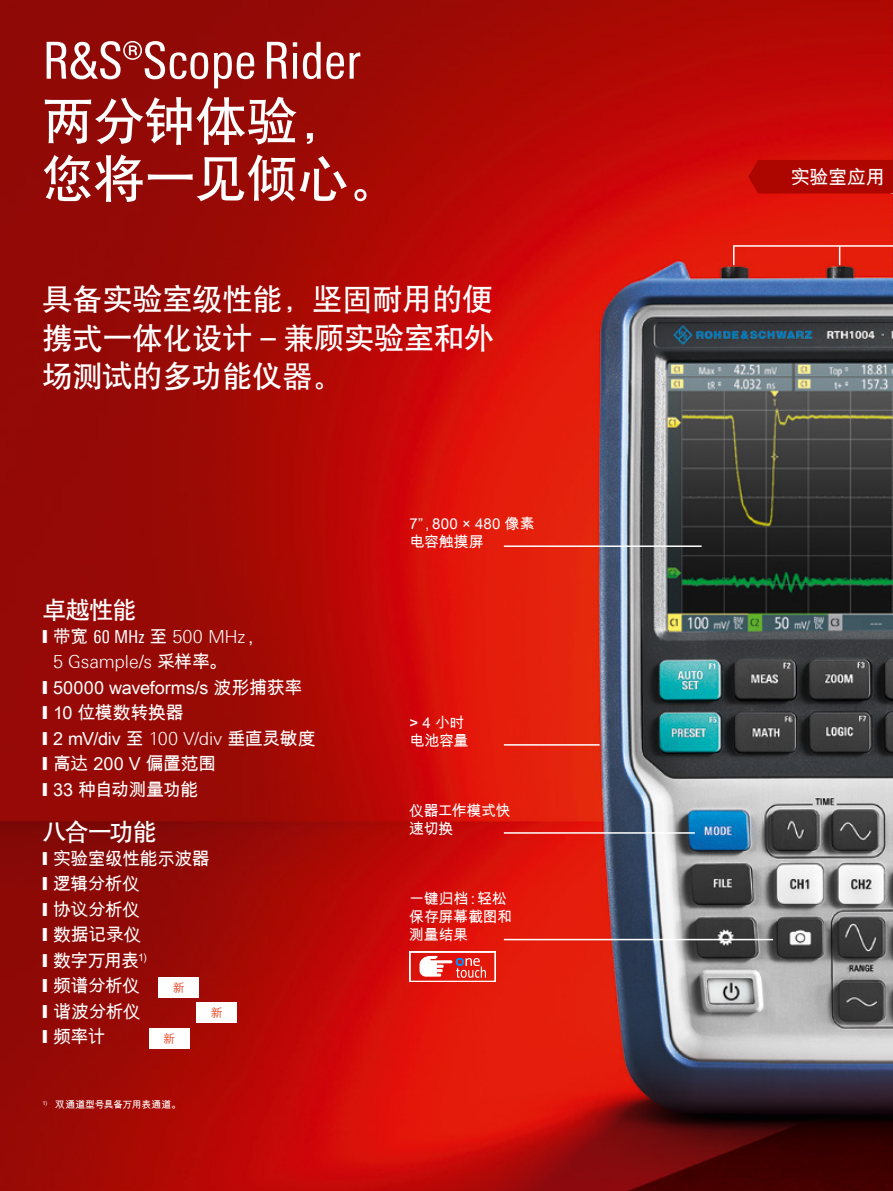
<style>
.page{position:relative;width:893px;height:1191px;background:#fff}
.page>*{position:absolute;margin:0;border:0;box-sizing:border-box;transform-origin:0 0}
.t1{font:51px "Linotype Univers 420 Cn";color:#fff}
.t2{font:51px/57.4px "H Yb 1 gj";color:#fff}
.t3{font:30px/38.2px "H Yb 1 gj";color:#fff;text-align:justify}
.t4{font:24px "H Yb 1 gj";letter-spacing:-.035em;color:#fff}
.t5{font:19.2px "Arial Unicode MS";letter-spacing:-.03em;color:#fff}
.t6{font:18px/25.5px "Arial Unicode MS";letter-spacing:-.01em;color:#fff}
.t7{font:18px/25.5px "Arial Unicode MS";letter-spacing:-.03em;color:#fff}
.t8{font:300 18px/25.5px "Linotype Univers 330";letter-spacing:-.01em;color:#fff}
.t9{font:15px/18px "Arial Unicode MS";letter-spacing:-.02em;color:#fff}
.t10{font:15px/18px "Arial Unicode MS";letter-spacing:.01em;color:#fff}
.t11{font:11.85px "H Yg 2 gj";color:#e63009}
.t12{font:9.75px "Arial Unicode MS";letter-spacing:-.02em;color:#fff}
.s1{font-family:"Arial Unicode MS"}
.s2{font-family:"Arial Unicode MS";font-weight:400}
.s3{font-family:"Linotype Univers 420 Cn";font-weight:400}
.s4{font-family:"Linotype Univers 330";font-weight:300}
</style>
<div class="page">
<img style="left:0;top:0;width:893px;height:1191px">
<hr style="left:504px;top:832px;width:191px;height:1px;background:#fff">
<hr style="left:504px;top:938px;width:269px;height:2px;background:#fff">
<hr style="left:504px;top:744px;width:96px;height:1px;background:#fff">
<hr style="left:504px;top:545px;width:198px;height:2px;background:#fff">
<svg style="left:733px;top:245px;width:160px;height:20px;background:#e73221"></svg>
<div style="left:748px;top:160px;width:145px;height:33px;background:#ad0600"></div>
<svg style="left:410px;top:952px;width:85px;height:29px"></svg>
<div style="left:158px;top:976px;width:41px;height:21px;background:#fff"></div>
<div style="left:197px;top:1002px;width:40px;height:21px;background:#fff"></div>
<div style="left:149px;top:1027px;width:40px;height:21px;background:#fff"></div>
<h1 class="t1" style="left:43px;top:31px;width:320px">R&amp;S®ScopeRider</h1>
<h1 class="t2" style="left:43px;top:92px;width:359px">两分钟体验，您将一见倾心。</h1>
<h2 class="t3" style="left:43px;top:280px;width:453px">具备实验室级性能，坚固耐用的便携式一体化设计 <span class="s1">–</span> 兼顾实验室和外场测试的多功能仪器。</h2>
<h3 class="t4" style="left:43px;top:598px;width:95px">卓越性能</h3>
<p class="t8" style="left:53px;top:623px;width:208px;text-indent:-11px"><span class="s2">❙ 带宽</span> <span class="s3">60 MHz</span> <span class="s2">至</span> 500 MHz<span class="s2">，<br></span>5 Gsample/s <span class="s2">采样率。</span></p>
<p class="t6" style="left:43px;top:674px;width:275px">❙ 50000 waveforms/s 波形捕获率<br>❙ 10 位模数转换器<br>❙ 2 mV/div 至 <span class="s4">100 V/div</span> 垂直灵敏度❙ 高达 200 V 偏置范围<br>❙ 33 种自动测量功能</p>
<h3 class="t4" style="left:43px;top:820px;width:116px">八合一功能</h3>
<p class="t7" style="left:43px;top:845px;width:169px">❙ 实验室级性能示波器❙ 逻辑分析仪<br>❙ 协议分析仪<br>❙ 数据记录仪<br>❙ 数字万用表<sup>1)<br></sup>❙ 频谱分析仪<br>❙ 谐波分析仪<br>❙ 频率计</p>
<p class="t11" style="left:173px;top:981px;width:13px">新</p>
<p class="t11" style="left:211px;top:1007px;width:13px">新</p>
<p class="t11" style="left:163px;top:1032px;width:13px">新</p>
<p class="t12" style="left:43px;top:1097px;width:140px"><sup>1)</sup> 双通道型号具备万用表通道。</p>
<p class="t10" style="left:410px;top:514px;width:127px">7”，800 × 480 像素电容触摸屏</p>
<p class="t9" style="left:410px;top:713px;width:60px">&gt; 4 小时电池容量</p>
<p class="t9" style="left:409px;top:801px;width:103px">仪器工作模式快速切换</p>
<p class="t9" style="left:409px;top:889px;width:104px">一键归档：轻松保存屏幕截图和测量结果</p>
<p class="t5" style="left:791px;top:163px;width:96px">实验室应用</p>
</div>
